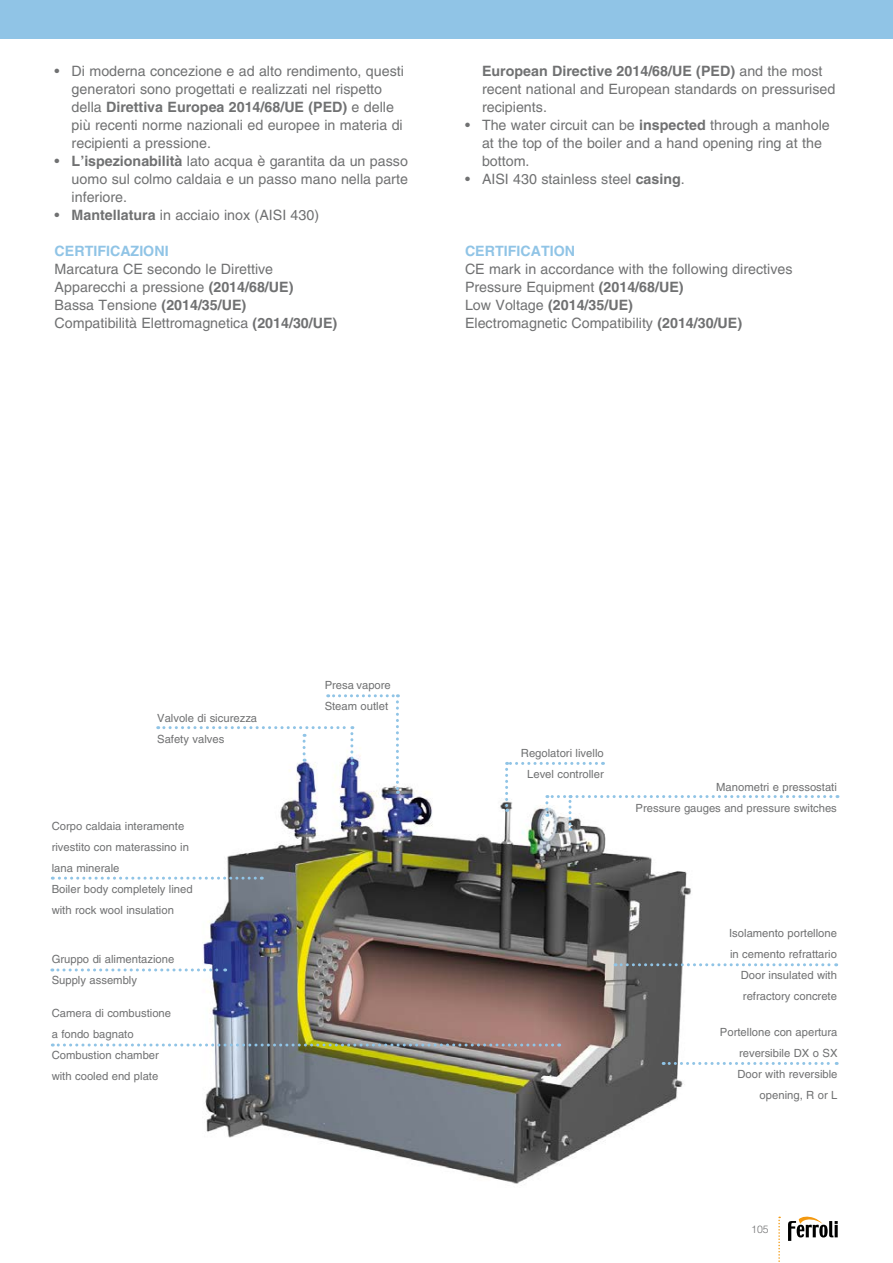
<style>
.page{position:relative;width:893px;height:1263px;background:#fff}
.page>*{position:absolute;margin:0;border:0;box-sizing:border-box;transform-origin:0 0}
.t1{font:14.25px/18px "Helvetica LT Std";color:#707172}
.t2{font:700 14.25px "Helvetica LT Std";color:#90c4e6}
.t3{font:11.25px/21px "Helvetica LT Std";color:#707172}
.t4{font:300 10.5px "Helvetica LT Std";color:#707172}
.s1{font-weight:700}
</style>
<div class="page">
<svg style="left:788px;top:1216px;width:50px;height:25px"></svg>
<svg style="left:778px;top:1216px;width:2px;height:46px"></svg>
<div style="left:0;top:0;width:893px;height:38px;background:#90c4e6"></div>
<img style="left:192px;top:786px;width:509px;height:398px">
<svg style="left:663px;top:1062px;width:174px;height:3px"></svg>
<svg style="left:615px;top:963px;width:222px;height:3px"></svg>
<svg style="left:158px;top:694px;width:241px;height:100px"></svg>
<svg style="left:52px;top:877px;width:203px;height:3px"></svg>
<svg style="left:52px;top:968px;width:174px;height:3px"></svg>
<svg style="left:52px;top:1043px;width:501px;height:3px"></svg>
<svg style="left:505px;top:762px;width:326px;height:69px"></svg>
<p class="t1" style="left:72px;top:62px;width:334px;text-indent:-17px">• Di moderna concezione e ad alto rendimento, questi generatori sono progettati e realizzati nel rispetto della <span class="s1">Direttiva Europea 2014/68/UE (PED)</span> e delle più recenti norme nazionali ed europee in materia di recipienti a pressione.</p>
<p class="t1" style="left:72px;top:152px;width:338px;text-align:justify;text-indent:-17px">• <span class="s1">L’ispezionabilità</span> lato acqua è garantita da un passo uomo sul colmo caldaia e un passo mano nella parte inferiore.</p>
<p class="t1" style="left:55px;top:206px;width:266px">• <span class="s1">Mantellatura</span> in acciaio inox (AISI 430)</p>
<p class="t2" style="left:55px;top:242px;width:115px">CERTIFICAZIONI</p>
<p class="t1" style="left:55px;top:260px;width:284px">Marcatura CE secondo le Direttive Apparecchi a pressione <span class="s1">(2014/68/UE)<br></span>Bassa Tensione <span class="s1">(2014/35/UE)<br></span>Compatibilità Elettromagnetica <span class="s1">(2014/30/UE)</span></p>
<p class="t1" style="left:482px;top:62px;width:355px"><span class="s1">European Directive 2014/68/UE (PED)</span> and the most recent national and European standards on pressurised recipients.</p>
<p class="t1" style="left:482px;top:116px;width:349px;text-indent:-17px">• The water circuit can be <span class="s1">inspected</span> through a manhole at the top of the boiler and a hand opening ring at the bottom.</p>
<p class="t1" style="left:465px;top:170px;width:221px">• AISI 430 stainless steel <span class="s1">casing</span>.</p>
<p class="t2" style="left:465px;top:242px;width:112px">CERTIFICATION</p>
<p class="t1" style="left:465px;top:260px;width:329px">CE mark in accordance with the following directives Pressure Equipment <span class="s1">(2014/68/UE)<br></span>Low Voltage <span class="s1">(2014/35/UE)<br></span>Electromagnetic Compatibility <span class="s1">(2014/30/UE)</span></p>
<p class="t3" style="left:157px;top:707px;width:102px">Valvole di sicurezza<br>Safety valves</p>
<p class="t3" style="left:52px;top:815px;width:142px">Corpo caldaia interamente rivestito con materassino in lana minerale<br>Boiler body completely lined with rock wool insulation</p>
<p class="t3" style="left:52px;top:948px;width:124px">Gruppo di alimentazione<br>Supply assembly</p>
<p class="t3" style="left:52px;top:1002px;width:121px">Camera di combustione a fondo bagnato<br>Combustion chamber with cooled end plate</p>
<p class="t3" style="left:325px;top:675px;width:68px">Presa vapore<br>Steam outlet</p>
<p class="t3" style="left:521px;top:742px;width:84px;text-align:center">Regolatori livello<br>Level controller</p>
<p class="t3" style="left:636px;top:776px;width:203px;text-align:right">Manometri e pressostati<br>Pressure gauges and pressure switches</p>
<p class="t3" style="left:729px;top:922px;width:109px;text-align:right">Isolamento portellone in cemento refrattario<br>Door insulated with refractory concrete</p>
<p class="t3" style="left:720px;top:1021px;width:119px;text-align:right">Portellone con apertura reversibile DX o SX<br>Door with reversible opening, R or L</p>
<p class="t4" style="left:751px;top:1222px;width:19px">105</p>
</div>
